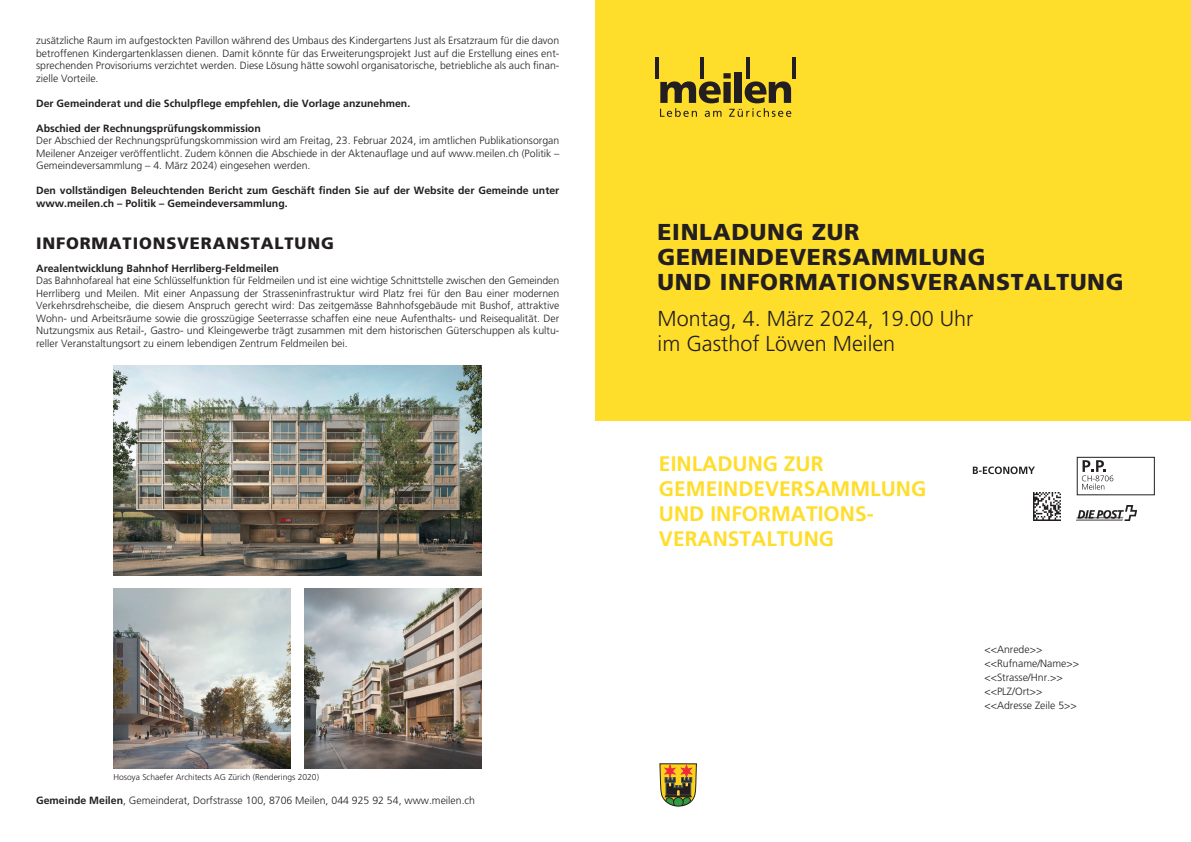
<style>
.page{position:relative;width:1191px;height:842px;background:#fff}
.page>*{position:absolute;margin:0;border:0;box-sizing:border-box;transform-origin:0 0}
.t1{font:900 23px/25px "Frutiger LT Std";letter-spacing:.03em;color:#231f20}
.t2{font:300 21.6px/25.2px "Frutiger LT Std";color:#231f20}
.t3{font:700 21px/25px "Frutiger LT Std";color:#ffdd2b}
.t4{font:900 16.5px "Frutiger LT Std";letter-spacing:.05em;color:#231f20}
.t5{font:300 10.5px/12.5px "Frutiger LT Std";color:#231f20;text-align:justify}
.t6{font:700 10.5px/12.5px "Frutiger LT Std";color:#231f20}
.t7{font:300 8.5px "Frutiger LT Std";color:#231f20}
.s1{font-weight:700}
</style>
<div class="page">
<div style="left:595px;top:0;width:596px;height:421px;background:#ffdd2b"></div>
<svg style="left:660px;top:73px;width:131px;height:44px"></svg>
<hr style="left:655px;top:57px;width:3px;height:21px;background:#231f20">
<hr style="left:700px;top:57px;width:3px;height:21px;background:#231f20">
<hr style="left:747px;top:57px;width:3px;height:21px;background:#231f20">
<hr style="left:792px;top:57px;width:3px;height:21px;background:#231f20">
<svg style="left:659px;top:763px;width:37px;height:43px;background:#9d843d"></svg>
<svg style="left:972px;top:466px;width:63px;height:8px"></svg>
<div style="left:1076px;top:457px;width:78px;height:38px;border:1px solid #231f20"></div>
<svg style="left:1081px;top:460px;width:32px;height:30px"></svg>
<img style="left:1076px;top:505px;width:60px;height:16px">
<img style="left:1033px;top:493px;width:27px;height:27px">
<img style="left:114px;top:365px;width:368px;height:211px">
<img style="left:114px;top:588px;width:177px;height:180px">
<img style="left:305px;top:588px;width:177px;height:180px">
<p class="t5" style="left:36px;top:34px;width:525px">zusätzliche Raum im aufgestockten Pavillon während des Umbaus des Kindergartens Just als Ersatzraum für die davon betroffenen Kindergartenklassen dienen. Damit könnte für das Erweiterungsprojekt Just auf die Erstellung eines ent&shy;sprechenden Provisoriums verzichtet werden. Diese Lösung hätte sowohl organisatorische, betriebliche als auch finan&shy;zielle Vorteile.</p>
<p class="t6" style="left:36px;top:97px;width:376px">Der Gemeinderat und die Schulpflege empfehlen, die Vorlage anzunehmen.</p>
<p class="t6" style="left:36px;top:122px;width:226px">Abschied der Rechnungsprüfungskommission</p>
<p class="t5" style="left:36px;top:134px;width:525px">Der Abschied der Rechnungsprüfungskommission wird am Freitag, 23. Februar 2024, im amtlichen Publikationsorgan Meilener Anzeiger veröffentlicht. Zudem können die Abschiede in der Aktenauflage und auf www.meilen.ch (Politik – Gemeindeversammlung – 4. März 2024) eingesehen werden.</p>
<p class="t6" style="left:36px;top:184px;width:525px">Den vollständigen Beleuchtenden Bericht zum Geschäft finden Sie auf der Website der Gemeinde unter www.meilen.ch – Politik – Gemeindeversammlung.</p>
<h3 class="t4" style="left:36px;top:234px;width:299px">INFORMATIONSVERANSTALTUNG</h3>
<p class="t6" style="left:36px;top:262px;width:244px">Arealentwicklung Bahnhof Herrliberg-Feldmeilen</p>
<p class="t5" style="left:36px;top:275px;width:525px">Das Bahnhofareal hat eine Schlüsselfunktion für Feldmeilen und ist eine wichtige Schnittstelle zwischen den Gemeinden Herrliberg und Meilen. Mit einer Anpassung der Strasseninfrastruktur wird Platz frei für den Bau einer modernen Verkehrsdrehscheibe, die diesem Anspruch gerecht wird: Das zeitgemässe Bahnhofsgebäude mit Bushof, attraktive Wohn- und Arbeitsräume sowie die grosszügige Seeterrasse schaffen eine neue Aufenthalts- und Reisequalität. Der Nutzungsmix aus Retail-, Gastro- und Kleingewerbe trägt zusammen mit dem historischen Güterschuppen als kultu&shy;reller Veranstaltungsort zu einem lebendigen Zentrum Feldmeilen bei.</p>
<p class="t7" style="left:114px;top:772px;width:207px">Hosoya Schaefer Architects AG Zürich (Renderings 2020)</p>
<p class="t5" style="left:36px;top:794px;width:440px"><span class="s1">Gemeinde Meilen</span>, Gemeinderat, Dorfstrasse 100, 8706 Meilen, 044 925 92 54, www.meilen.ch</p>
<h1 class="t1" style="left:657px;top:219px;width:468px">EINLADUNG ZUR<br>GEMEINDEVERSAMMLUNG<br>UND INFORMATIONSVERANSTALTUNG</h1>
<h2 class="t2" style="left:657px;top:306px;width:317px">Montag, 4. März 2024, 19.00 Uhr im Gasthof Löwen Meilen</h2>
<h3 class="t3" style="left:659px;top:452px;width:269px">EINLADUNG ZUR<br>GEMEINDEVERSAMMLUNG<br>UND INFORMATIONS-<br>VERANSTALTUNG</h3>
<p class="t5" style="left:984px;top:643px;width:96px;line-height:14px;text-align:left">&lt;&lt;Anrede&gt;&gt; &lt;&lt;Rufname/Name&gt;&gt; &lt;&lt;Strasse/Hnr.&gt;&gt; &lt;&lt;PLZ/Ort&gt;&gt; &lt;&lt;Adresse Zeile 5&gt;&gt;</p>
</div>
